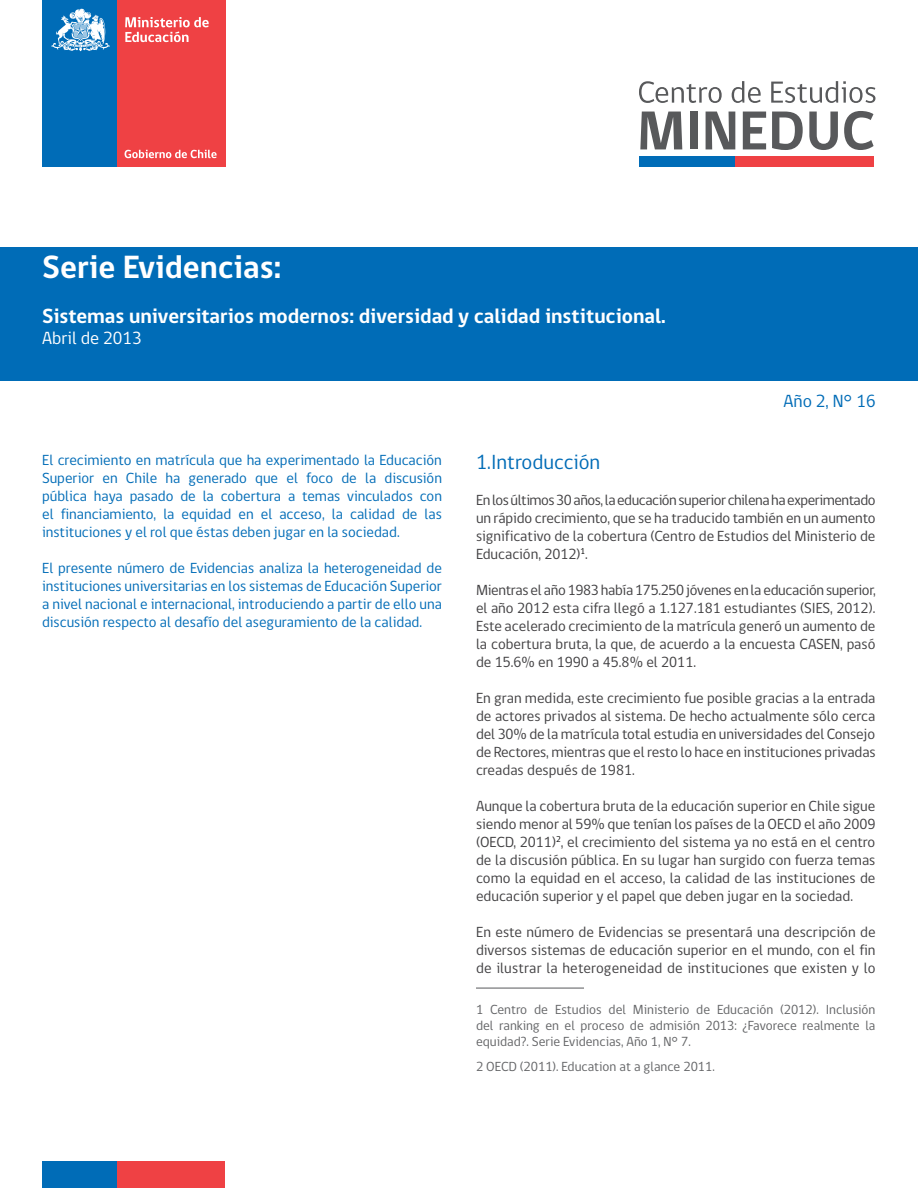
<style>
.page{position:relative;width:918px;height:1188px;background:#fff}
.page>*{position:absolute;margin:0;border:0;box-sizing:border-box;transform-origin:0 0}
.t1{font:700 33px "gob CL";color:#fff}
.t2{font:700 21px "gob CL";color:#fff}
.t3{font:21px "gob CL";color:#006cb7}
.t4{font:18px "gob CL";color:#fff}
.t5{font:18px "gob CL";color:#006cb7}
.t6{font:15px/18px "gob CL";color:#414042;text-align:justify}
.t7{font:15px/18px "gob CL";color:#006cb7;text-align:justify}
.t8{font:13.5px/16.2px "gob CL";color:#636466;text-align:justify}
</style>
<div class="page">
<div style="left:0;top:247px;width:918px;height:133px;background:#006cb7"></div>
<div style="left:42px;top:0;width:75px;height:166px;background:#006cb7"></div>
<div style="left:117px;top:0;width:108px;height:166px;background:#ef4144"></div>
<svg style="left:125px;top:17px;width:84px;height:25px"></svg>
<svg style="left:51px;top:8px;width:59px;height:43px"></svg>
<svg style="left:125px;top:150px;width:92px;height:8px"></svg>
<svg style="left:639px;top:81px;width:83px;height:22px"></svg>
<svg style="left:732px;top:81px;width:29px;height:22px"></svg>
<svg style="left:771px;top:81px;width:104px;height:22px"></svg>
<svg style="left:640px;top:112px;width:42px;height:37px"></svg>
<div style="left:690px;top:112px;width:7px;height:37px;background:#58595b"></div>
<svg style="left:706px;top:112px;width:29px;height:37px"></svg>
<svg style="left:743px;top:112px;width:23px;height:37px"></svg>
<svg style="left:772px;top:112px;width:31px;height:38px"></svg>
<svg style="left:809px;top:112px;width:29px;height:38px"></svg>
<svg style="left:844px;top:111px;width:30px;height:39px"></svg>
<div style="left:639px;top:157px;width:96px;height:10px;background:#006cb7"></div>
<div style="left:735px;top:157px;width:139px;height:10px;background:#ef4144"></div>
<div style="left:43px;top:1161px;width:74px;height:27px;background:#006cb7"></div>
<div style="left:117px;top:1161px;width:108px;height:27px;background:#ef4144"></div>
<hr style="left:476px;top:988px;width:108px;height:1px;background:#58595b">
<h1 class="t1" style="left:42px;top:244px;width:241px">Serie Evidencias:</h1>
<h2 class="t2" style="left:42px;top:302px;width:625px">Sistemas universitarios modernos: diversidad y calidad institucional.</h2>
<p class="t4" style="left:42px;top:326px;width:101px">Abril de 2013</p>
<p class="t5" style="left:784px;top:389px;width:94px">Año 2, N° 16</p>
<p class="t7" style="left:42px;top:451px;width:401px">El crecimiento en matrícula que ha experimentado la Educación Superior en Chile ha generado que el foco de la discusión pública haya pasado de la cobertura a temas vinculados con el financiamiento, la equidad en el acceso, la calidad de las instituciones y el rol que éstas deben jugar en la sociedad.</p>
<p class="t7" style="left:42px;top:559px;width:401px">El presente número de Evidencias analiza la heterogeneidad de instituciones universitarias en los sistemas de Educación Superior a nivel nacional e internacional, introduciendo a partir de ello una discusión respecto al desafío del aseguramiento de la calidad.</p>
<h2 class="t3" style="left:476px;top:448px;width:126px">1.Introducción</h2>
<p class="t6" style="left:476px;top:492px;width:401px">En los últimos 30 años, la educación superior chilena ha experimentado un rápido crecimiento, que se ha traducido también en un aumento significativo de la cobertura (Centro de Estudios del Ministerio de Educación, 2012)<sup>1</sup>.</p>
<p class="t6" style="left:476px;top:582px;width:401px">Mientras el año 1983 había 175.250 jóvenes en la educación superior, el año 2012 esta cifra llegó a 1.127.181 estudiantes (SIES, 2012).<br>Este acelerado crecimiento de la matrícula generó un aumento de la cobertura bruta, la que, de acuerdo a la encuesta CASEN, pasó de 15.6% en 1990 a 45.8% el 2011.</p>
<p class="t6" style="left:476px;top:690px;width:401px">En gran medida, este crecimiento fue posible gracias a la entrada de actores privados al sistema. De hecho actualmente sólo cerca del 30% de la matrícula total estudia en universidades del Consejo de Rectores, mientras que el resto lo hace en instituciones privadas creadas después de 1981.</p>
<p class="t6" style="left:476px;top:798px;width:401px">Aunque la cobertura bruta de la educación superior en Chile sigue siendo menor al 59% que tenían los países de la OECD el año 2009 (OECD, 2011)<sup>2</sup>, el crecimiento del sistema ya no está en el centro de la discusión pública. En su lugar han surgido con fuerza temas como la equidad en el acceso, la calidad de las instituciones de educación superior y el papel que deben jugar en la sociedad.</p>
<p class="t6" style="left:476px;top:924px;width:401px">En este número de Evidencias se presentará una descripción de diversos sistemas de educación superior en el mundo, con el fin de ilustrar la heterogeneidad de instituciones que existen y lo</p>
<p class="t8" style="left:476px;top:1001px;width:401px">1 Centro de Estudios del Ministerio de Educación (2012). Inclusión del ranking en el proceso de admisión 2013: ¿Favorece realmente la equidad?. Serie Evidencias, Año 1, N° 7.</p>
<p class="t8" style="left:476px;top:1059px;width:240px">2 OECD (2011). Education at a glance 2011.</p>
</div>
